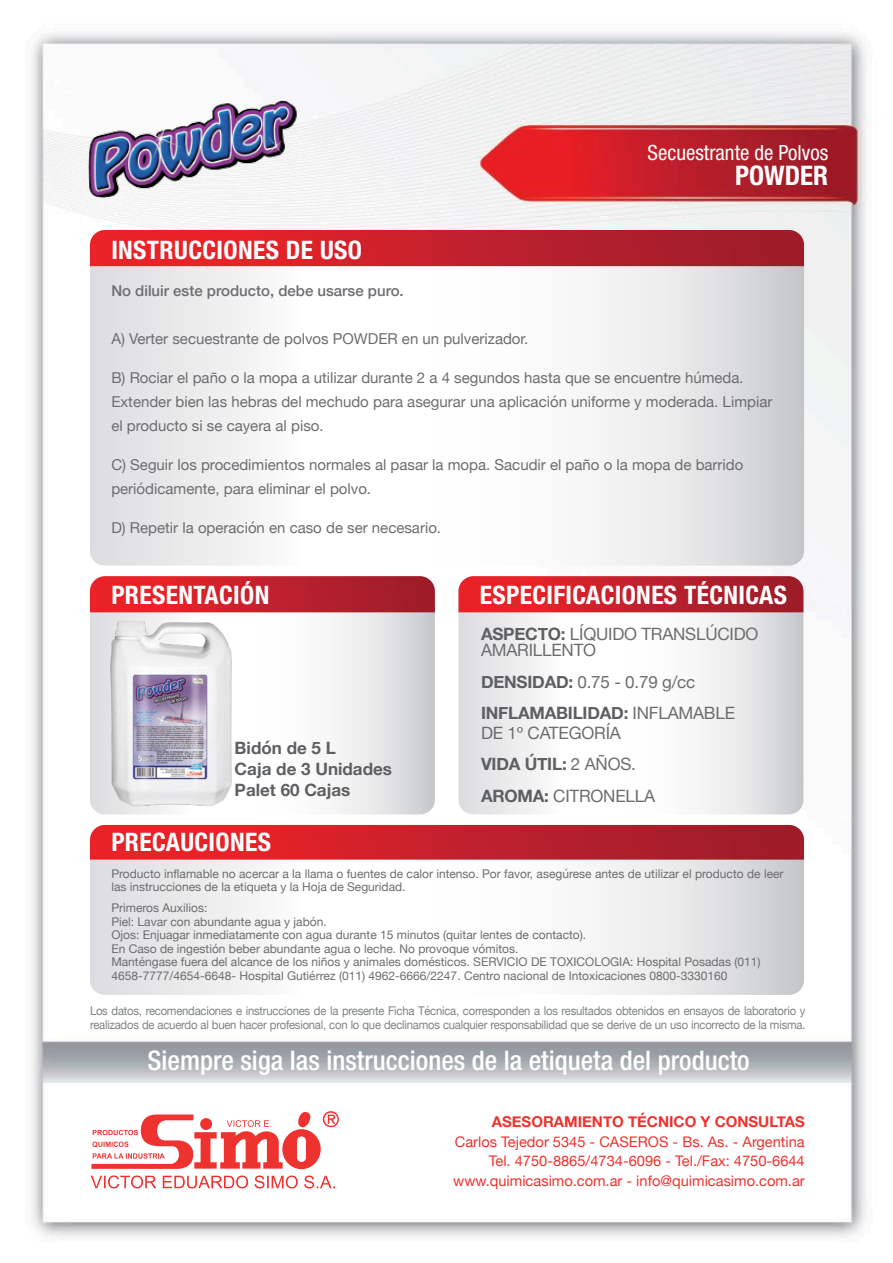
<style>
.page{position:relative;width:893px;height:1263px;background:#fff}
.page>*{position:absolute;margin:0;border:0;box-sizing:border-box;transform-origin:0 0}
.t1{font:500 condensed 27px "Helvetica Neue LT Std";color:#fff}
.t2{font:700 condensed 27px "Helvetica Neue LT Std";color:#fff}
.t3{font:700 condensed 25.5px "Helvetica Neue LT Std";letter-spacing:.015em;color:#fff}
.t4{font:condensed 21px "Helvetica Neue LT Std";color:#fff}
.t5{font:700 17.1px/21px "Helvetica Neue";color:#5d5f62}
.t6{font:17.1px/31.5px "Helvetica Neue";letter-spacing:-.01em;color:#6d6d71}
.t7{font:15px/24px "Helvetica Neue";color:#6d6d71}
.t8{font:500 15px "Helvetica Neue";color:#6d6d71}
.t9{font:700 15px "Helvetica Neue";color:#ee322f}
.t10{font:14.7px/19.8px "Helvetica Neue";color:#ee322f;text-align:right}
.t11{font:12px/13.5px "Helvetica Neue";color:#6d6d71}
.t12{font:12px/13.5px "Helvetica Neue";letter-spacing:-.02em;color:#7f8284;scale:.94 1}
.s1{font-weight:700;color:#5d5f62}
.s2{font-weight:400;color:#6d6d71}
</style>
<div class="page">
<img style="left:32px;top:33px;width:836px;height:1205px">
<svg style="left:90px;top:266px;width:714px;height:300px"></svg>
<svg style="left:90px;top:230px;width:714px;height:36px;background:#c6202a"></svg>
<svg style="left:90px;top:860px;width:714px;height:135px"></svg>
<svg style="left:90px;top:825px;width:714px;height:35px;background:#c6232c"></svg>
<svg style="left:90px;top:612px;width:345px;height:202px"></svg>
<svg style="left:90px;top:576px;width:345px;height:36px;background:#c6222c"></svg>
<svg style="left:458px;top:612px;width:345px;height:202px"></svg>
<svg style="left:458px;top:576px;width:345px;height:36px;background:#c6232c"></svg>
<img style="left:95px;top:614px;width:145px;height:198px">
<img style="left:87px;top:101px;width:212px;height:96px">
<svg style="left:91px;top:1110px;width:248px;height:78px"></svg>
<h3 class="t4" style="left:648px;top:140px;width:182px">Secuestrante de Polvos</h3>
<h1 class="t2" style="left:735px;top:159px;width:95px">POWDER</h1>
<h2 class="t3" style="left:111px;top:235px;width:252px">INSTRUCCIONES DE USO</h2>
<p class="t8" style="left:111px;top:279px;width:294px">No diluir este producto, debe usarse puro.</p>
<p class="t7" style="left:111px;top:328px;width:418px">A) Verter secuestrante de polvos POWDER en un pulverizador.</p>
<p class="t7" style="left:111px;top:367px;width:662px">B) Rociar el paño o la mopa a utilizar durante 2 a 4 segundos hasta que se encuentre húmeda.<br>Extender bien las hebras del mechudo para asegurar una aplicación uniforme y moderada. Limpiar el producto si se cayera al piso.</p>
<p class="t7" style="left:111px;top:454px;width:634px">C) Seguir los procedimientos normales al pasar la mopa. Sacudir el paño o la mopa de barrido periódicamente, para eliminar el polvo.</p>
<p class="t7" style="left:111px;top:517px;width:331px">D) Repetir la operación en caso de ser necesario.</p>
<h2 class="t3" style="left:111px;top:579px;width:160px">PRESENTACIÓN</h2>
<h2 class="t3" style="left:480px;top:579px;width:309px">ESPECIFICACIONES TÉCNICAS</h2>
<h3 class="t5" style="left:235px;top:738px;width:159px">Bidón de 5 L<br>Caja de 3 Unidades<br>Palet 60 Cajas</h3>
<h3 class="t6" style="left:481px;top:626px;width:279px;line-height:16.5px"><span class="s1">ASPECTO:</span> LÍQUIDO TRANSLÚCIDO<br>AMARILLENTO</h3>
<h3 class="t5" style="left:481px;top:666px;width:256px;line-height:31.5px">DENSIDAD: <span class="s2">0.75 - 0.79 g/cc<br></span>INFLAMABILIDAD: <span class="s2">INFLAMABLE</span></h3>
<h3 class="t6" style="left:481px;top:718px;width:176px">DE 1º CATEGORÍA<br><span class="s1">VIDA ÚTIL:</span> 2 AÑOS.<br><span class="s1">AROMA:</span> CITRONELLA</h3>
<h2 class="t3" style="left:111px;top:826px;width:161px">PRECAUCIONES</h2>
<p class="t11" style="left:111px;top:867px;width:674px">Producto inflamable no acercar a la llama o fuentes de calor intenso. Por favor, asegúrese antes de utilizar el producto de leer las instrucciones de la etiqueta y la Hoja de Seguridad.</p>
<p class="t11" style="left:111px;top:902px;width:651px">Primeros Auxilios:<br>Piel: Lavar con abundante agua y jabón.<br>Ojos: Enjuagar inmediatamente con agua durante 15 minutos (quitar lentes de contacto).<br>En Caso de ingestión beber abundante agua o leche. No provoque vómitos.<br>Manténgase fuera del alcance de los niños y animales domésticos. SERVICIO DE TOXICOLOGIA: Hospital Posadas (011)<br>4658-7777/4654-6648- Hospital Gutiérrez (011) 4962-6666/2247. Centro nacional de Intoxicaciones 0800-3330160</p>
<p class="t12" style="left:90px;top:1005px;width:763px">Los datos, recomendaciones e instrucciones de la presente Ficha Técnica, corresponden a los resultados obtenidos en ensayos de laboratorio y realizados de acuerdo al buen hacer profesional, con lo que declinamos cualquier responsabilidad que se derive de un uso incorrecto de la misma.</p>
<h1 class="t1" style="left:148px;top:1045px;width:604px">Siempre siga las instrucciones de la etiqueta del producto</h1>
<p class="t9" style="left:492px;top:1109px;width:314px">ASESORAMIENTO TÉCNICO Y CONSULTAS</p>
<p class="t10" style="left:453px;top:1132px;width:353px">Carlos Tejedor 5345 - CASEROS - Bs. As. - Argentina<br>Tel. 4750-8865/4734-6096 - Tel./Fax: 4750-6644 www.quimicasimo.com.ar - info@quimicasimo.com.ar</p>
</div>
